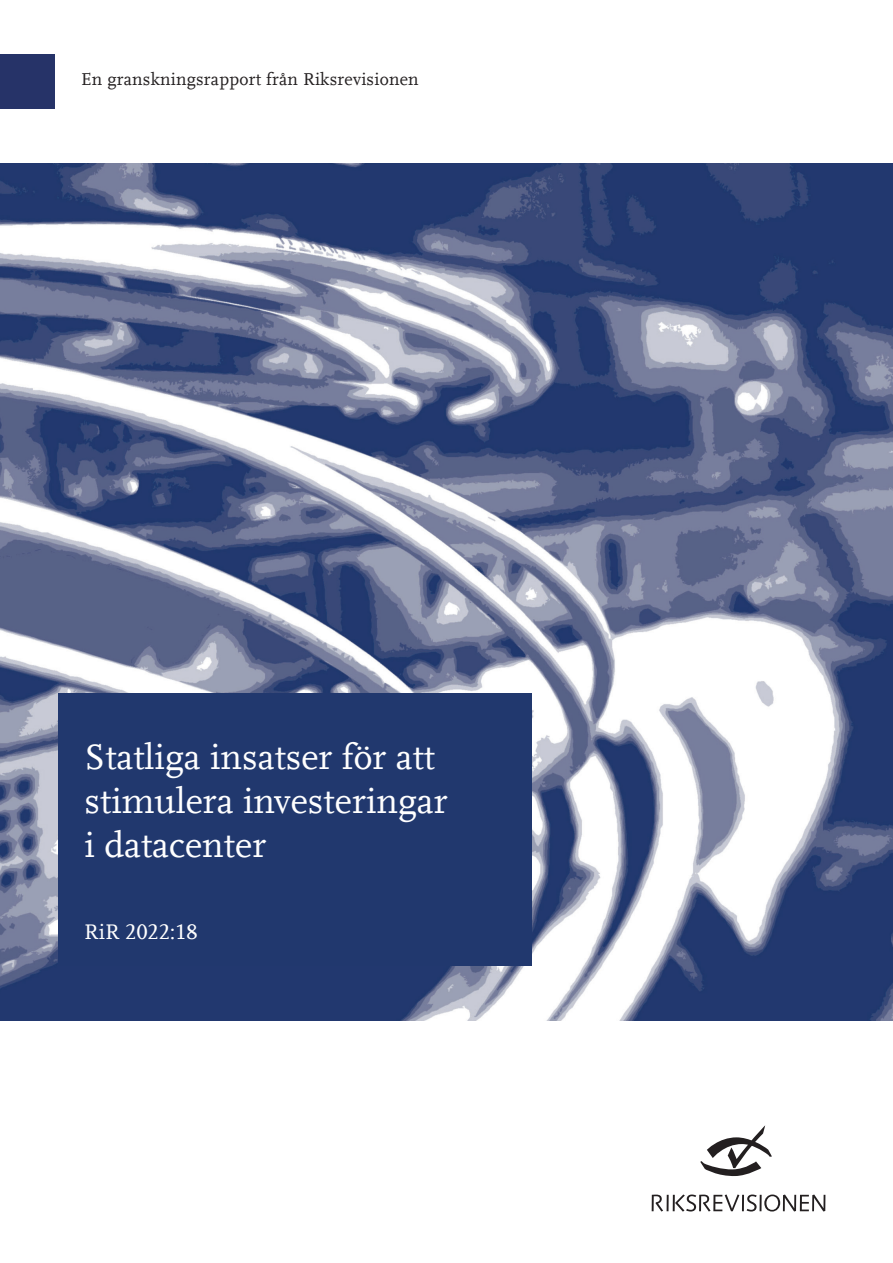
<style>
.page{position:relative;width:893px;height:1263px;background:#fff}
.page>*{position:absolute;margin:0;border:0;box-sizing:border-box;transform-origin:0 0}
.t1{font:36.9px/44.2px "Scala Offc";color:#fff}
.t2{font:22.2px "Scala Offc";color:#fff}
.t3{font:18.45px "Scala Pro";color:#231f20}
.t4{font:18px "Scala Offc";letter-spacing:.015em;color:#231f20}
</style>
<div class="page">
<img style="left:0;top:164px;width:893px;height:856px">
<div style="left:58px;top:694px;width:473px;height:272px;background:#21386e"></div>
<div style="left:0;top:54px;width:54px;height:54px;background:#263368"></div>
<svg style="left:652px;top:1194px;width:173px;height:18px"></svg>
<svg style="left:700px;top:1125px;width:72px;height:51px"></svg>
<p class="t4" style="left:81px;top:69px;width:339px">En granskningsrapport från Riksrevisionen</p>
<p class="t3" style="left:84px;top:75px;width:340px">En granskningsrapport från Riksrevisionen</p>
<h1 class="t1" style="left:85px;top:735px;width:365px">Statliga insatser för att stimulera investeringar i datacenter</h1>
<h1 class="t2" style="left:84px;top:920px;width:115px">RiR 2022:18</h1>
</div>
